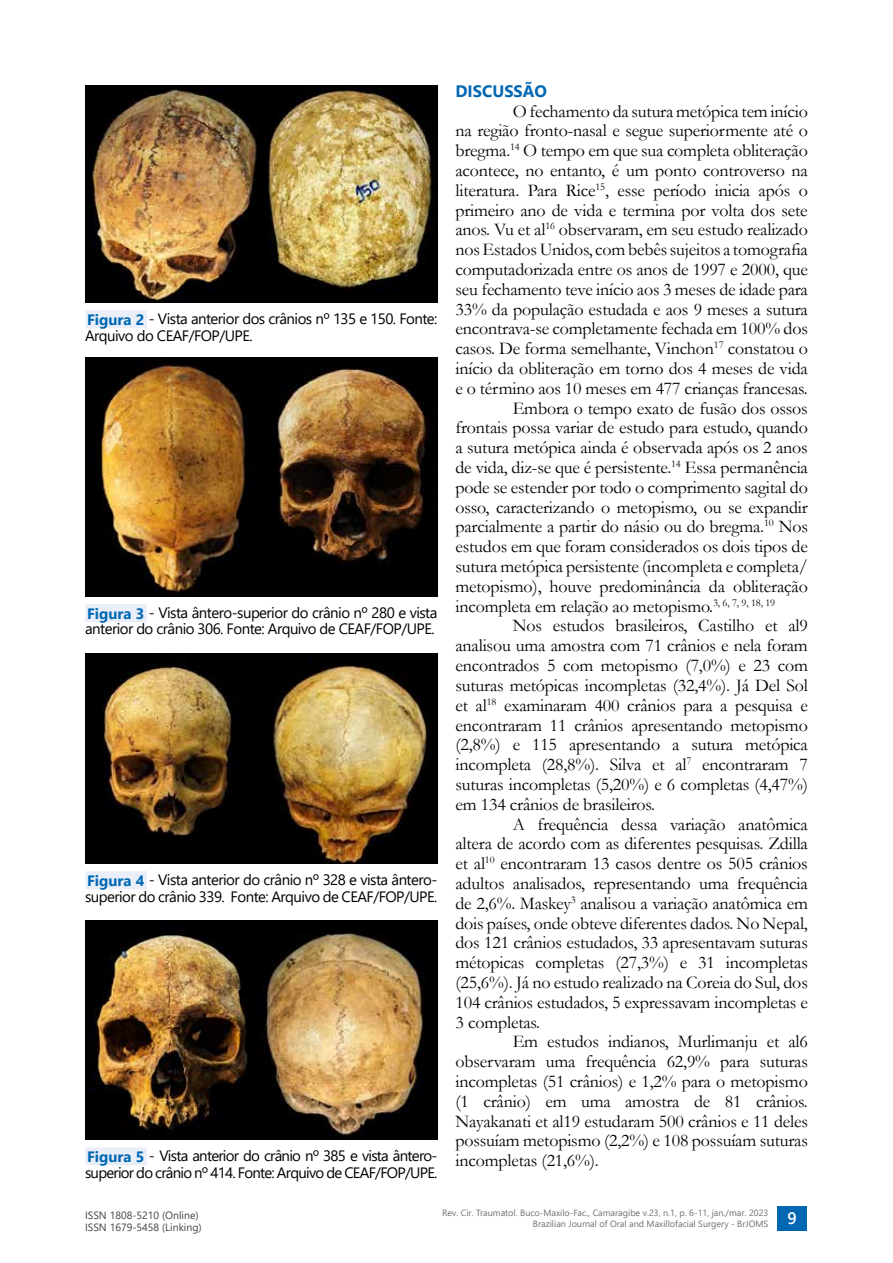
<style>
.page{position:relative;width:893px;height:1263px;background:#fff}
.page>*{position:absolute;margin:0;border:0;box-sizing:border-box;transform-origin:0 0}
.t1{font:18px "Garamond";letter-spacing:-.01em;color:#000}
.t2{font:700 16.5px "Segoe UI";color:#0067b2}
.t3{font:600 16.5px "Segoe UI";color:#fff}
.t4{font:15px/16.5px "Segoe UI";letter-spacing:-.035em;color:#000}
.t5{font:10.5px/12px "Segoe UI";color:#434343}
.t6{font:9px/10.8px "Segoe UI";color:#706f6f;text-align:right}
.s1{font-weight:700;color:#0067b2}
</style>
<div class="page">
<div style="left:777px;top:1206px;width:30px;height:24px;background:#0067b2"></div>
<div style="left:85px;top:310px;width:62px;height:18px;background:#e9eef9"></div>
<img style="left:85px;top:85px;width:173px;height:218px">
<img style="left:265px;top:85px;width:172px;height:206px">
<div style="left:258px;top:85px;width:7px;height:218px;background:#000"></div>
<div style="left:220px;top:291px;width:217px;height:12px;background:#000"></div>
<div style="left:85px;top:604px;width:62px;height:18px;background:#e9eef9"></div>
<img style="left:85px;top:357px;width:173px;height:239px">
<img style="left:265px;top:357px;width:172px;height:210px">
<div style="left:258px;top:357px;width:7px;height:239px;background:#000"></div>
<div style="left:238px;top:567px;width:199px;height:29px;background:#000"></div>
<div style="left:85px;top:871px;width:62px;height:18px;background:#e9eef9"></div>
<img style="left:85px;top:653px;width:169px;height:183px">
<img style="left:260px;top:653px;width:177px;height:211px">
<div style="left:254px;top:653px;width:6px;height:211px;background:#000"></div>
<div style="left:85px;top:836px;width:211px;height:28px;background:#000"></div>
<div style="left:85px;top:1147px;width:62px;height:18px;background:#e9eef9"></div>
<img style="left:85px;top:920px;width:352px;height:220px">
<p class="t4" style="left:85px;top:309px;width:354px"><span class="s1">Figura 2</span> - Vista anterior dos crânios nº 135 e 150. Fonte:<br>Arquivo do CEAF/FOP/UPE.</p>
<p class="t4" style="left:85px;top:603px;width:354px"><span class="s1">Figura 3</span> - Vista ântero-superior do crânio nº 280 e vista anterior do crânio 306. Fonte: Arquivo de CEAF/FOP/UPE.</p>
<p class="t4" style="left:85px;top:870px;width:354px"><span class="s1">Figura 4</span> - Vista anterior do crânio nº 328 e vista ântero&shy;superior do crânio 339. Fonte: Arquivo de CEAF/FOP/UPE.</p>
<p class="t4" style="left:85px;top:1146px;width:354px"><span class="s1">Figura 5</span> - Vista anterior do crânio nº 385 e vista ântero&shy;superior do crânio nº 414. Fonte: Arquivo de CEAF/FOP/UPE.</p>
<p class="t2" style="left:455px;top:76px;width:93px">DISCUSSÃO</p>
<p class="t1" style="left:513px;top:99px;width:297px">O fechamento da sutura metópica tem início</p>
<p class="t1" style="left:455px;top:119px;width:354px">na região fronto-nasal e segue superiormente até o</p>
<p class="t1" style="left:455px;top:138px;width:354px">bregma.<sup>14</sup> O tempo em que sua completa obliteração</p>
<p class="t1" style="left:455px;top:158px;width:354px">acontece, no entanto, é um ponto controverso na</p>
<p class="t1" style="left:455px;top:178px;width:354px">literatura. Para Rice<sup>15</sup>, esse período inicia após o</p>
<p class="t1" style="left:455px;top:198px;width:354px">primeiro ano de vida e termina por volta dos sete</p>
<p class="t1" style="left:455px;top:218px;width:354px">anos. Vu et al<sup>16</sup> observaram, em seu estudo realizado</p>
<p class="t1" style="left:455px;top:237px;width:354px">nos Estados Unidos, com bebês sujeitos a tomografia</p>
<p class="t1" style="left:455px;top:257px;width:354px">computadorizada entre os anos de 1997 e 2000, que</p>
<p class="t1" style="left:455px;top:277px;width:354px">seu fechamento teve início aos 3 meses de idade para</p>
<p class="t1" style="left:455px;top:297px;width:354px">33% da população estudada e aos 9 meses a sutura</p>
<p class="t1" style="left:455px;top:317px;width:354px">encontrava-se completamente fechada em 100% dos</p>
<p class="t1" style="left:455px;top:336px;width:354px">casos. De forma semelhante, Vinchon<sup>17</sup> constatou o</p>
<p class="t1" style="left:455px;top:356px;width:354px">início da obliteração em torno dos 4 meses de vida</p>
<p class="t1" style="left:455px;top:376px;width:354px">e o término aos 10 meses em 477 crianças francesas.</p>
<p class="t1" style="left:513px;top:396px;width:297px">Embora o tempo exato de fusão dos ossos</p>
<p class="t1" style="left:455px;top:416px;width:354px">frontais possa variar de estudo para estudo, quando</p>
<p class="t1" style="left:455px;top:435px;width:354px">a sutura metópica ainda é observada após os 2 anos</p>
<p class="t1" style="left:455px;top:455px;width:354px">de vida, diz-se que é persistente.<sup>14</sup> Essa permanência</p>
<p class="t1" style="left:455px;top:475px;width:354px">pode se estender por todo o comprimento sagital do</p>
<p class="t1" style="left:455px;top:495px;width:354px">osso, caracterizando o metopismo, ou se expandir</p>
<p class="t1" style="left:455px;top:515px;width:354px">parcialmente a partir do násio ou do bregma.<sup>10</sup> Nos</p>
<p class="t1" style="left:455px;top:534px;width:354px">estudos em que foram considerados os dois tipos de</p>
<p class="t1" style="left:455px;top:554px;width:354px">sutura metópica persistente (incompleta e completa/</p>
<p class="t1" style="left:455px;top:574px;width:354px">metopismo), houve predominância da obliteração</p>
<p class="t1" style="left:455px;top:594px;width:321px">incompleta em relação ao metopismo.<sup>3,</sup> <sup>6,</sup> <sup>7,</sup> <sup>9,</sup> <sup>18,</sup> <sup>19</sup></p>
<p class="t1" style="left:513px;top:614px;width:297px">Nos estudos brasileiros, Castilho et al9</p>
<p class="t1" style="left:455px;top:633px;width:354px">analisou uma amostra com 71 crânios e nela foram</p>
<p class="t1" style="left:455px;top:653px;width:354px">encontrados 5 com metopismo (7,0%) e 23 com</p>
<p class="t1" style="left:455px;top:673px;width:354px">suturas metópicas incompletas (32,4%). Já Del Sol</p>
<p class="t1" style="left:455px;top:693px;width:354px">et al<sup>18</sup> examinaram 400 crânios para a pesquisa e</p>
<p class="t1" style="left:455px;top:713px;width:354px">encontraram 11 crânios apresentando metopismo</p>
<p class="t1" style="left:455px;top:732px;width:354px">(2,8%) e 115 apresentando a sutura metópica</p>
<p class="t1" style="left:455px;top:752px;width:354px">incompleta (28,8%). Silva et al<sup>7</sup> encontraram 7</p>
<p class="t1" style="left:455px;top:772px;width:354px">suturas incompletas (5,20%) e 6 completas (4,47%)</p>
<p class="t1" style="left:455px;top:792px;width:201px">em 134 crânios de brasileiros.</p>
<p class="t1" style="left:513px;top:812px;width:297px">A frequência dessa variação anatômica</p>
<p class="t1" style="left:455px;top:831px;width:354px">altera de acordo com as diferentes pesquisas. Zdilla</p>
<p class="t1" style="left:455px;top:851px;width:354px">et al<sup>10</sup> encontraram 13 casos dentre os 505 crânios</p>
<p class="t1" style="left:455px;top:871px;width:354px">adultos analisados, representando uma frequência</p>
<p class="t1" style="left:455px;top:891px;width:354px">de 2,6%. Maskey<sup>3</sup> analisou a variação anatômica em</p>
<p class="t1" style="left:455px;top:911px;width:354px">dois países, onde obteve diferentes dados. No Nepal,</p>
<p class="t1" style="left:455px;top:930px;width:354px">dos 121 crânios estudados, 33 apresentavam suturas</p>
<p class="t1" style="left:455px;top:950px;width:354px">métopicas completas (27,3%) e 31 incompletas</p>
<p class="t1" style="left:455px;top:970px;width:354px">(25,6%). Já no estudo realizado na Coreia do Sul, dos</p>
<p class="t1" style="left:455px;top:990px;width:354px">104 crânios estudados, 5 expressavam incompletas e</p>
<p class="t1" style="left:455px;top:1010px;width:86px">3 completas.</p>
<p class="t1" style="left:513px;top:1029px;width:297px">Em estudos indianos, Murlimanju et al6</p>
<p class="t1" style="left:455px;top:1049px;width:354px">observaram uma frequência 62,9% para suturas</p>
<p class="t1" style="left:455px;top:1069px;width:354px">incompletas (51 crânios) e 1,2% para o metopismo</p>
<p class="t1" style="left:455px;top:1089px;width:354px">(1 crânio) em uma amostra de 81 crânios.</p>
<p class="t1" style="left:455px;top:1109px;width:354px">Nayakanati et al19 estudaram 500 crânios e 11 deles</p>
<p class="t1" style="left:455px;top:1128px;width:354px">possuíam metopismo (2,2%) e 108 possuíam suturas</p>
<p class="t1" style="left:455px;top:1148px;width:145px">incompletas (21,6%).</p>
<p class="t5" style="left:85px;top:1208px;width:118px">ISSN 1808-5210 (Online)<br>ISSN 1679-5458 (Linking)</p>
<p class="t6" style="left:442px;top:1206px;width:328px">Rev. Cir. Traumatol. Buco-Maxilo-Fac., Camaragibe v.23, n.1, p. 6-11, jan./mar. 2023<br>Brazilian Journal of Oral and Maxillofacial Surgery - BrJOMS</p>
<p class="t3" style="left:787px;top:1202px;width:11px">9</p>
</div>
